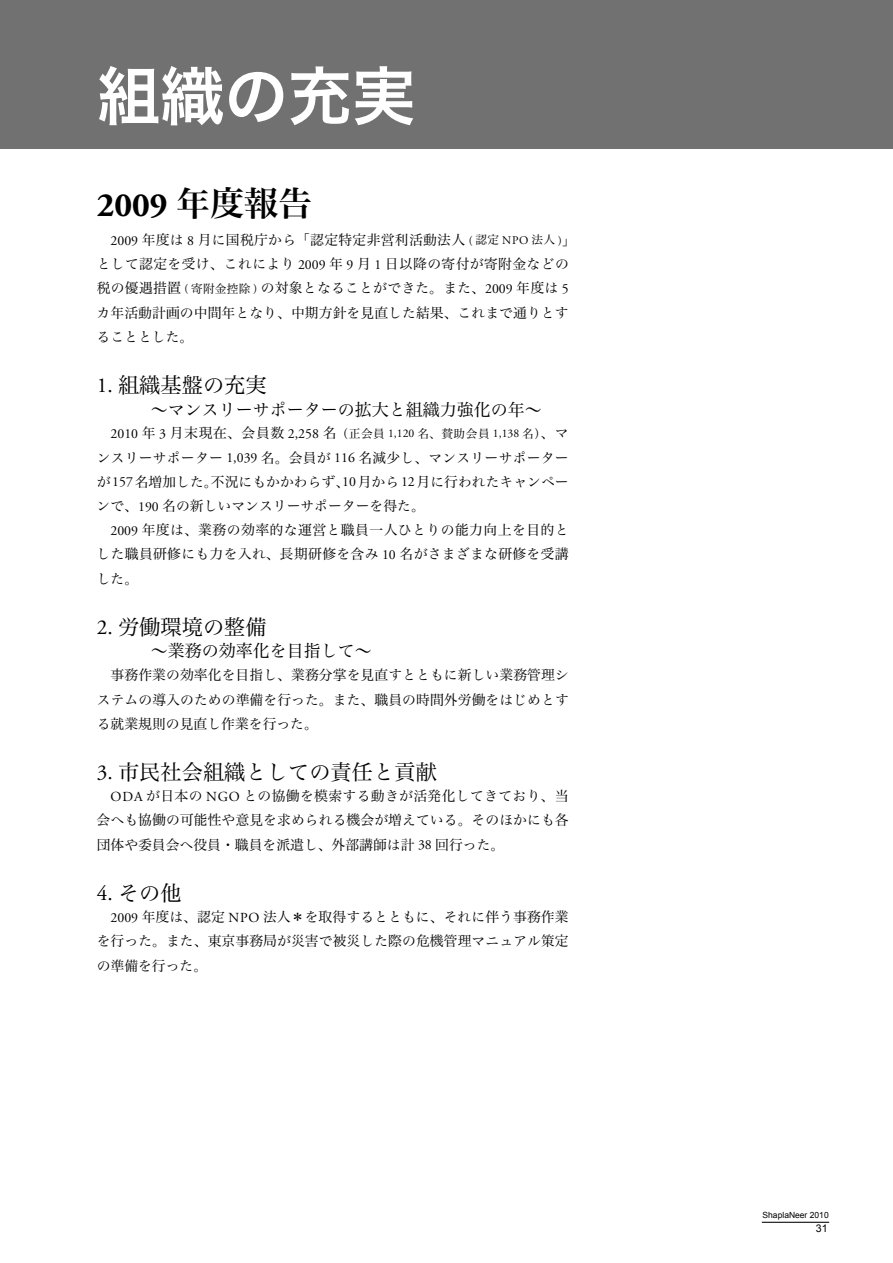
<style>
.page{position:relative;width:893px;height:1263px;background:#fff}
.page>*{position:absolute;margin:0;border:0;box-sizing:border-box;transform-origin:0 0}
.t1{font:63.75px "Hira Kaku Pro W6";color:#fff}
.t2{font:700 34.05px "Adobe Garamond Pro";color:#000}
.t3{font:21.3px "Hira Min Pro W3";color:#000}
.t4{font:16.95px "Hira Min Pro W3";color:#000}
.t5{font:13.8px/24.2px "Hira Min Pro W3";letter-spacing:.005em;color:#000;text-align:justify}
.t6{font:10.65px "Arial";color:#000}
.t7{font:8.55px "Arial";color:#000}
.s1{font-family:"Hira Min Pro W6";font-weight:400}
.s2{font-family:"Adobe Garamond Pro"}
.s3{font-family:"Adobe Garamond Pro";font-size:11.7px}
.s4{font-size:11.7px}
</style>
<div class="page">
<div style="left:0;top:0;width:893px;height:149px;background:#727172"></div>
<hr style="left:762px;top:1222px;width:67px;height:1px;background:#000">
<h1 class="t1" style="left:97px;top:38px;width:320px">組織の充実</h1>
<h2 class="t2" style="left:97px;top:186px;width:217px">2009 <span class="s1">年度報告</span></h2>
<p class="t5" style="left:97px;top:226px;width:480px;text-align:left;text-indent:14px"><span class="s2">2009</span> 年度は <span class="s2">8</span> 月に国税庁から「認定特定非営利活動法人 <span class="s3">(</span> <span class="s4">認定</span> <span class="s3">NPO</span> <span class="s4">法人</span> <span class="s3">)</span>」として認定を受け、これにより <span class="s2">2009</span> 年 <span class="s2">9</span> 月 <span class="s2">1</span> 日以降の寄付が寄附金などの税の優遇措置 <span class="s3">(</span> <span class="s4">寄附金控除</span> <span class="s3">)</span> の対象となることができた。また、<span class="s2">2009</span> 年度は <span class="s2">5</span>カ年活動計画の中間年となり、中期方針を見直した結果、これまで通りとすることとした。</p>
<h3 class="t3" style="left:97px;top:367px;width:172px"><span class="s2">1.</span> 組織基盤の充実</h3>
<p class="t4" style="left:151px;top:395px;width:393px">～マンスリーサポーターの拡大と組織力強化の年～</p>
<p class="t5" style="left:97px;top:420px;width:474px;text-indent:14px"><span class="s2">2010</span> 年 <span class="s2">3</span> 月末現在、会員数 <span class="s2">2,258</span> 名<span class="s4">（正会員</span> <span class="s3">1,120</span> <span class="s4">名、賛助会員</span> <span class="s3">1,138</span> <span class="s4">名）</span>、マンスリーサポーター <span class="s2">1,039</span> 名。会員が <span class="s2">116</span> 名減少し、マンスリーサポーターが<span class="s2">157</span>名増加した。不況にもかかわらず、<span class="s2">10</span>月から<span class="s2">12</span>月に行われたキャンペーンで、<span class="s2">190</span> 名の新しいマンスリーサポーターを得た。</p>
<p class="t5" style="left:97px;top:517px;width:474px;text-indent:14px"><span class="s2">2009</span> 年度は、業務の効率的な運営と職員一人ひとりの能力向上を目的とした職員研修にも力を入れ、長期研修を含み <span class="s2">10</span> 名がさまざまな研修を受講した。</p>
<h3 class="t3" style="left:97px;top:609px;width:172px"><span class="s2">2.</span> 労働環境の整備</h3>
<p class="t4" style="left:151px;top:636px;width:223px">～業務の効率化を目指して～</p>
<p class="t5" style="left:97px;top:662px;width:473px;text-indent:14px">事務作業の効率化を目指し、業務分掌を見直すとともに新しい業務管理システムの導入のための準備を行った。また、職員の時間外労働をはじめとする就業規則の見直し作業を行った。</p>
<h3 class="t3" style="left:97px;top:754px;width:342px"><span class="s2">3.</span> 市民社会組織としての責任と貢献</h3>
<p class="t5" style="left:97px;top:783px;width:474px;text-indent:14px"><span class="s2">ODA</span> が日本の <span class="s2">NGO</span> との協働を模索する動きが活発化してきており、当会へも協働の可能性や意見を求められる機会が増えている。そのほかにも各団体や委員会へ役員・職員を派遣し、外部講師は計 <span class="s2">38</span> 回行った。</p>
<h3 class="t3" style="left:97px;top:875px;width:87px"><span class="s2">4.</span> その他</h3>
<p class="t5" style="left:97px;top:904px;width:473px;text-indent:14px"><span class="s2">2009</span> 年度は、認定 <span class="s2">NPO</span> 法人＊を取得するとともに、それに伴う事務作業を行った。また、東京事務局が災害で被災した際の危機管理マニュアル策定の準備を行った。</p>
<p class="t7" style="left:763px;top:1209px;width:68px">ShaplaNeer 2010</p>
<p class="t6" style="left:816px;top:1221px;width:13px">31</p>
</div>
